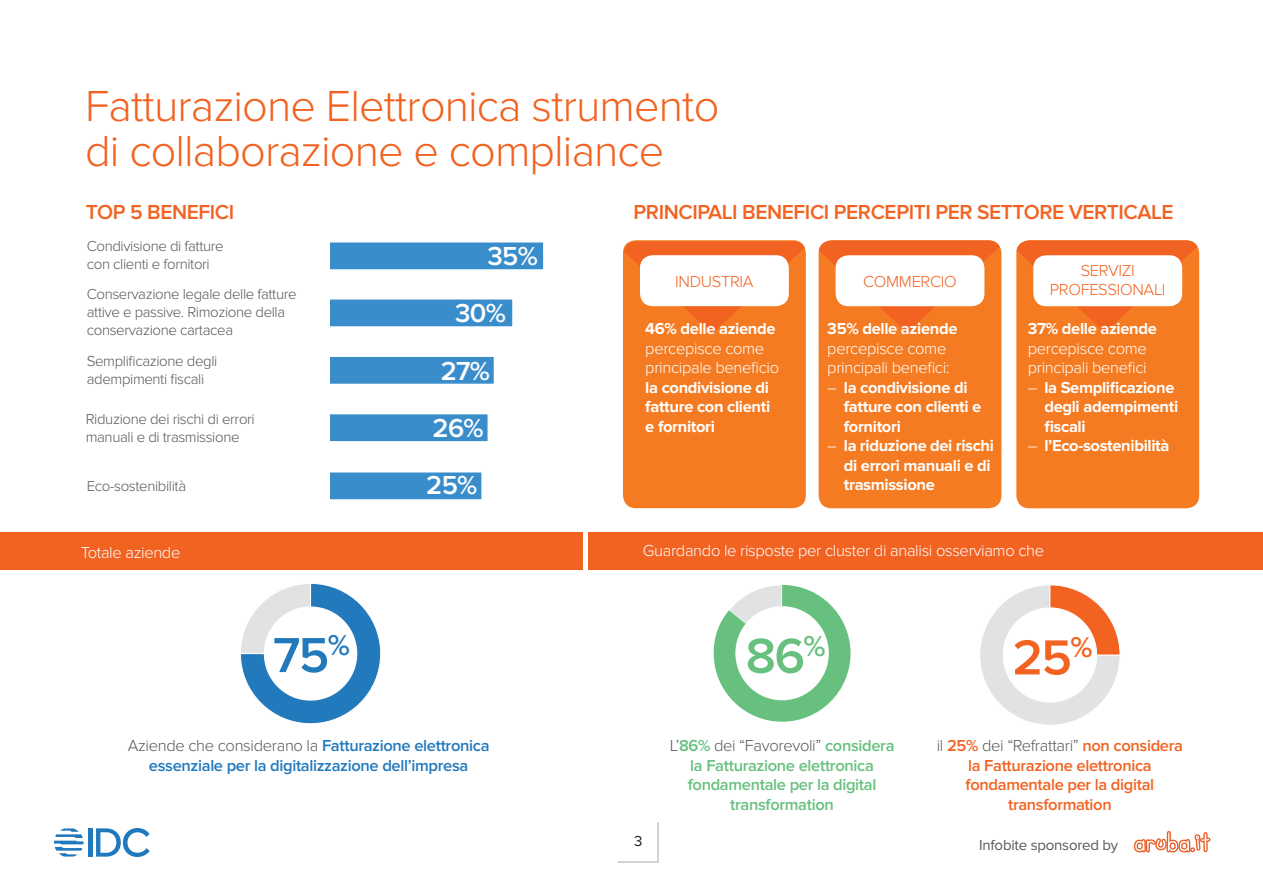
<style>
.page{position:relative;width:1263px;height:893px;background:#fff}
.page>*{position:absolute;margin:0;border:0;box-sizing:border-box;transform-origin:0 0}
.t1{font:600 51px "Proxima Nova";color:#2279bc}
.t2{font:600 51px "Proxima Nova";color:#67c07e}
.t3{font:600 51px "Proxima Nova";color:#f26221}
.t4{font:300 45px/45px "Proxima Nova";letter-spacing:-.02em;color:#f26221}
.t5{font:600 27px "Proxima Nova";letter-spacing:-.025em;color:#fff}
.t6{font:600 21px "Proxima Nova";letter-spacing:-.02em;color:#f26221}
.t7{font:300 16.5px/19.5px "Proxima Nova";letter-spacing:-.02em;color:#fff}
.t8{font:700 16.5px/19.5px "Proxima Nova";letter-spacing:-.02em;color:#fff}
.t9{font:600 16.5px/19.8px "Proxima Nova";letter-spacing:-.02em;color:#f26221;text-align:center}
.t10{font:600 16.5px/19.8px "Proxima Nova";letter-spacing:-.02em;color:#67c07e;text-align:center}
.t11{font:600 16.5px/19.8px "Proxima Nova";letter-spacing:-.02em;color:#2279bc;text-align:center}
.t12{font:300 16.5px/19.5px "Proxima Nova";letter-spacing:-.02em;color:#f26221;text-align:center}
.t13{font:300 15px/18px "Proxima Nova";letter-spacing:-.025em;color:#57585a}
.t14{font:15px "Proxima Nova";letter-spacing:-.015em;color:#57585a}
.t15{font:15px "Proxima Nova";color:#231f20}
.s1{font-weight:700}
.s2{font-weight:300}
.s3{font-weight:300;color:#57585a}
</style>
<div class="page">
<hr style="left:658px;top:822px;width:1px;height:41px;background:#d1d2d4">
<hr style="left:619px;top:862px;width:40px;height:1px;background:#d1d2d4">
<hr style="left:88px;top:828px;width:4px;height:29px;background:#2079bd">
<svg style="left:96px;top:828px;width:54px;height:29px"></svg>
<svg style="left:54px;top:828px;width:30px;height:28px"></svg>
<svg style="left:1134px;top:831px;width:77px;height:21px"></svg>
<div style="left:623px;top:240px;width:183px;height:268px;background:#f47b21;border-radius:13px"></div>
<div style="left:589px;top:532px;width:674px;height:38px;background:#f26221"></div>
<svg style="left:714px;top:585px;width:136px;height:137px"></svg>
<svg style="left:980px;top:585px;width:140px;height:140px"></svg>
<div style="left:735px;top:606px;width:94px;height:94px;background:#fff;border-radius:50%"></div>
<div style="left:1003px;top:608px;width:94px;height:94px;background:#fff;border-radius:50%"></div>
<div style="left:328px;top:241px;width:217px;height:30px;background:#3a8dcb;border:2px solid #fff"></div>
<div style="left:0;top:532px;width:583px;height:38px;background:#f26221"></div>
<div style="left:328px;top:298px;width:186px;height:30px;background:#3a8dcb;border:2px solid #fff"></div>
<div style="left:328px;top:355px;width:167px;height:30px;background:#3a8dcb;border:2px solid #fff"></div>
<div style="left:328px;top:413px;width:161px;height:30px;background:#3a8dcb;border:2px solid #fff"></div>
<div style="left:328px;top:471px;width:155px;height:30px;background:#3a8dcb;border:2px solid #fff"></div>
<svg style="left:240px;top:583px;width:141px;height:141px"></svg>
<div style="left:264px;top:606px;width:93px;height:95px;background:#fff;border-radius:50%"></div>
<svg style="left:624px;top:241px;width:181px;height:93px"></svg>
<div style="left:640px;top:255px;width:149px;height:51px;background:#fff;border-radius:13px"></div>
<div style="left:1016px;top:240px;width:183px;height:268px;background:#f47b21;border-radius:13px"></div>
<svg style="left:1016px;top:240px;width:181px;height:93px"></svg>
<div style="left:1033px;top:255px;width:149px;height:51px;background:#fff;border-radius:13px"></div>
<div style="left:819px;top:240px;width:182px;height:268px;background:#f47b21;border-radius:13px"></div>
<svg style="left:819px;top:240px;width:181px;height:92px"></svg>
<div style="left:836px;top:255px;width:148px;height:51px;background:#fff;border-radius:13px"></div>
<p class="t4" style="left:85px;top:84px;width:636px">Fatturazione Elettronica strumento di collaborazione e compliance</p>
<p class="t6" style="left:86px;top:199px;width:150px">TOP 5 BENEFICI</p>
<p class="t6" style="left:634px;top:199px;width:541px">PRINCIPALI BENEFICI PERCEPITI PER SETTORE VERTICALE</p>
<p class="t13" style="left:87px;top:237px;width:138px">Condivisione di fatture con clienti e fornitori</p>
<p class="t5" style="left:487px;top:240px;width:52px">35%</p>
<p class="t13" style="left:87px;top:285px;width:211px">Conservazione legale delle fatture attive e passive. Rimozione della conservazione cartacea</p>
<p class="t13" style="left:87px;top:352px;width:132px">Semplificazione degli adempimenti fiscali</p>
<p class="t13" style="left:86px;top:410px;width:171px">Riduzione dei rischi di errori manuali e di trasmissione</p>
<p class="t13" style="left:87px;top:477px;width:101px">Eco-sostenibilità</p>
<p class="t5" style="left:455px;top:298px;width:52px">30%</p>
<p class="t5" style="left:441px;top:355px;width:51px">27%</p>
<p class="t5" style="left:433px;top:412px;width:53px">26%</p>
<p class="t5" style="left:426px;top:470px;width:53px">25%</p>
<p class="t7" style="left:81px;top:543px;width:101px">Totale aziende</p>
<p class="t1" style="left:273px;top:626px;width:78px">75<sup>%</sup></p>
<p class="t12" style="left:675px;top:272px;width:80px">INDUSTRIA</p>
<p class="t7" style="left:645px;top:319px;width:135px"><span class="s1">46% delle aziende </span>percepisce come principale beneficio</p>
<p class="t8" style="left:645px;top:378px;width:126px;text-align:justify">la condivisione di fatture con clienti e fornitori</p>
<p class="t12" style="left:863px;top:272px;width:95px">COMMERCIO</p>
<p class="t7" style="left:827px;top:319px;width:132px"><span class="s1">35% delle aziende </span>percepisce come principali benefici:</p>
<p class="t8" style="left:844px;top:378px;width:139px;text-indent:-16px"><span class="s2">―</span> la condivisione di fatture con clienti e fornitori</p>
<p class="t8" style="left:844px;top:436px;width:152px;text-indent:-16px"><span class="s2">―</span> la riduzione dei rischi di errori manuali e di trasmissione</p>
<p class="t12" style="left:1050px;top:261px;width:117px">SERVIZI<br>PROFESSIONALI</p>
<p class="t7" style="left:1028px;top:319px;width:131px"><span class="s1">37% delle aziende </span>percepisce come principali benefici</p>
<p class="t8" style="left:1044px;top:378px;width:135px;text-indent:-16px"><span class="s2">―</span> la Semplificazione degli adempimenti fiscali</p>
<p class="t8" style="left:1028px;top:436px;width:143px"><span class="s2">―</span> l’Eco-sostenibilità</p>
<p class="t7" style="left:643px;top:541px;width:403px">Guardando le risposte per cluster di analisi osserviamo che</p>
<p class="t2" style="left:746px;top:626px;width:82px">86<sup>%</sup></p>
<p class="t3" style="left:1012px;top:628px;width:82px">25<sup>%</sup></p>
<p class="t11" style="left:128px;top:736px;width:363px"><span class="s3">Aziende che considerano la</span> Fatturazione elettronica essenziale per la digitalizzazione dell’impresa</p>
<p class="t10" style="left:670px;top:736px;width:226px"><span class="s3">L’</span>86% <span class="s3">dei “Favorevoli”</span> considera la Fatturazione elettronica fondamentale per la digital transformation</p>
<p class="t9" style="left:937px;top:736px;width:248px"><span class="s3">il</span> 25% <span class="s3">dei “Refrattari”</span> non considera la Fatturazione elettronica fondamentale per la digital transformation</p>
<p class="t15" style="left:634px;top:833px;width:10px">3</p>
<p class="t14" style="left:979px;top:837px;width:141px">Infobite sponsored by</p>
</div>
